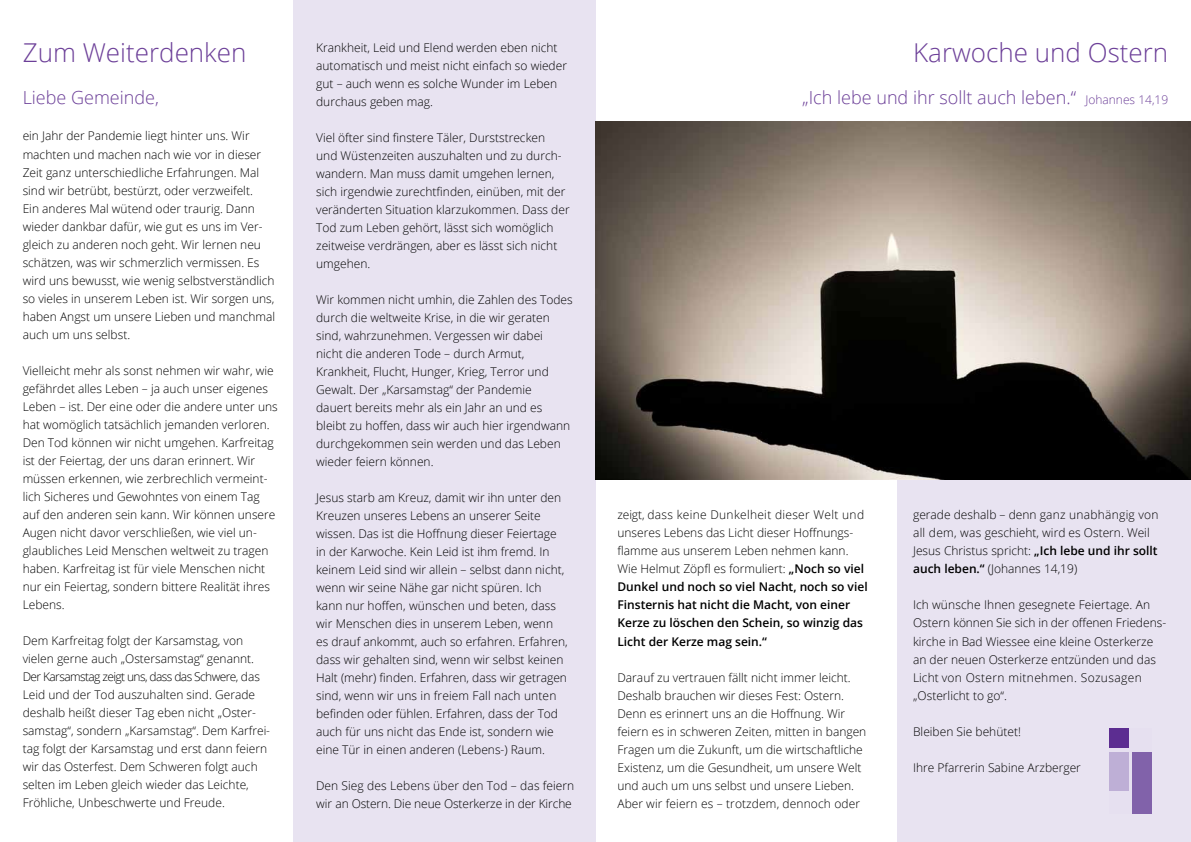
<style>
.page{position:relative;width:1191px;height:842px;background:#fff}
.page>*{position:absolute;margin:0;border:0;box-sizing:border-box;transform-origin:0 0}
.t1{font:300 26px "Open Sans";color:#6c3f98}
.t2{font:300 18px "Open Sans";color:#6c3f98}
.t3{font:300 12px/18px "Open Sans";color:#000}
.t4{font:600 12px/18px "Open Sans";color:#000}
.s1{font-size:12px}
.s2{font-weight:300}
.s3{font-weight:600}
</style>
<div class="page">
<div style="left:293px;top:0;width:302px;height:842px;background:#e8e3f1"></div>
<div style="left:897px;top:479px;width:294px;height:363px;background:#e8e3f1"></div>
<img style="left:595px;top:122px;width:596px;height:357px">
<div style="left:1132px;top:752px;width:20px;height:62px;background:#8162aa"></div>
<div style="left:1109px;top:752px;width:20px;height:38px;background:#beafd6"></div>
<div style="left:1109px;top:729px;width:20px;height:19px;background:#5c2d91"></div>
<p class="t3" style="left:316px;top:38px;width:252px">Krankheit, Leid und Elend werden eben nicht automatisch und meist nicht einfach so wieder gut – auch wenn es solche Wunder im Leben durchaus geben mag.</p>
<p class="t3" style="left:316px;top:128px;width:255px">Viel öfter sind finstere Täler, Durststrecken<br>und Wüstenzeiten auszuhalten und zu durch&shy;wandern. Man muss damit umgehen lernen, sich irgendwie zurechtfinden, einüben, mit der veränderten Situation klarzukommen. Dass der Tod zum Leben gehört, lässt sich womöglich zeitweise verdrängen, aber es lässt sich nicht umgehen.</p>
<p class="t3" style="left:316px;top:290px;width:258px">Wir kommen nicht umhin, die Zahlen des Todes durch die weltweite Krise, in die wir geraten sind, wahrzunehmen. Vergessen wir dabei<br>nicht die anderen Tode – durch Armut, Krankheit, Flucht, Hunger, Krieg, Terror und Gewalt. Der „Karsamstag“ der Pandemie<br>dauert bereits mehr als ein Jahr an und es bleibt zu hoffen, dass wir auch hier irgendwann durchgekommen sein werden und das Leben wieder feiern können.</p>
<p class="t3" style="left:316px;top:488px;width:253px">Jesus starb am Kreuz, damit wir ihn unter den Kreuzen unseres Lebens an unserer Seite wissen. Das ist die Hoffnung dieser Feiertage in der Karwoche. Kein Leid ist ihm fremd. In keinem Leid sind wir allein – selbst dann nicht, wenn wir seine Nähe gar nicht spüren. Ich kann nur hoffen, wünschen und beten, dass wir Menschen dies in unserem Leben, wenn es drauf ankommt, auch so erfahren. Erfahren, dass wir gehalten sind, wenn wir selbst keinen Halt (mehr) finden. Erfahren, dass wir getragen sind, wenn wir uns in freiem Fall nach unten befinden oder fühlen. Erfahren, dass der Tod auch für uns nicht das Ende ist, sondern wie eine Tür in einen anderen (Lebens-) Raum.</p>
<p class="t3" style="left:316px;top:776px;width:259px">Den Sieg des Lebens über den Tod – das feiern wir an Ostern. Die neue Osterkerze in der Kirche</p>
<h1 class="t1" style="left:23px;top:35px;width:225px">Zum Weiterdenken</h1>
<h1 class="t1" style="left:913px;top:35px;width:257px">Karwoche und Ostern</h1>
<h2 class="t2" style="left:23px;top:86px;width:138px">Liebe Gemeinde,</h2>
<h2 class="t2" style="left:802px;top:86px;width:368px">„Ich lebe und ihr sollt auch leben.“ <span class="s1">Johannes 14,19</span></h2>
<p class="t3" style="left:23px;top:127px;width:254px">ein Jahr der Pandemie liegt hinter uns. Wir machten und machen nach wie vor in dieser Zeit ganz unterschiedliche Erfahrungen. Mal sind wir betrübt, bestürzt, oder verzweifelt.<br>Ein anderes Mal wütend oder traurig. Dann wieder dankbar dafür, wie gut es uns im Ver&shy;gleich zu anderen noch geht. Wir lernen neu schätzen, was wir schmerzlich vermissen. Es wird uns bewusst, wie wenig selbstverständlich so vieles in unserem Leben ist. Wir sorgen uns, haben Angst um unsere Lieben und manchmal auch um uns selbst.</p>
<p class="t3" style="left:23px;top:361px;width:256px">Vielleicht mehr als sonst nehmen wir wahr, wie gefährdet alles Leben – ja auch unser eigenes Leben – ist. Der eine oder die andere unter uns hat womöglich tatsächlich jemanden verloren.<br>Den Tod können wir nicht umgehen. Karfreitag ist der Feiertag, der uns daran erinnert. Wir müssen erkennen, wie zerbrechlich vermeint&shy;lich Sicheres und Gewohntes von einem Tag auf den anderen sein kann. Wir können unsere Augen nicht davor verschließen, wie viel un&shy;glaubliches Leid Menschen weltweit zu tragen haben. Karfreitag ist für viele Menschen nicht nur ein Feiertag, sondern bittere Realität ihres Lebens.</p>
<p class="t3" style="left:23px;top:631px;width:249px">Dem Karfreitag folgt der Karsamstag, von vielen gerne auch „Ostersamstag“ genannt.<br>Der Karsamstag zeigt uns, dass das Schwere, das Leid und der Tod auszuhalten sind. Gerade deshalb heißt dieser Tag eben nicht „Oster&shy;samstag“, sondern „Karsamstag“. Dem Karfrei&shy;tag folgt der Karsamstag und erst dann feiern wir das Osterfest. Dem Schweren folgt auch selten im Leben gleich wieder das Leichte, Fröhliche, Unbeschwerte und Freude.</p>
<p class="t4" style="left:617px;top:506px;width:252px"><span class="s2">zeigt, dass keine Dunkelheit dieser Welt und unseres Lebens das Licht dieser Hoffnungs&shy;flamme aus unserem Leben nehmen kann.<br>Wie Helmut Zöpfl es formuliert:</span> „Noch so viel Dunkel und noch so viel Nacht, noch so viel Finsternis hat nicht die Macht, von einer Kerze zu löschen den Schein, so winzig das Licht der Kerze mag sein.“</p>
<p class="t3" style="left:617px;top:668px;width:250px">Darauf zu vertrauen fällt nicht immer leicht.<br>Deshalb brauchen wir dieses Fest: Ostern.<br>Denn es erinnert uns an die Hoffnung. Wir feiern es in schweren Zeiten, mitten in bangen Fragen um die Zukunft, um die wirtschaftliche Existenz, um die Gesundheit, um unsere Welt und auch um uns selbst und unsere Lieben.<br>Aber wir feiern es – trotzdem, dennoch oder</p>
<p class="t3" style="left:913px;top:506px;width:247px">gerade deshalb – denn ganz unabhängig von all dem, was geschieht, wird es Ostern. Weil Jesus Christus spricht: <span class="s3">„Ich lebe und ihr sollt auch leben.“</span> (Johannes 14,19)</p>
<p class="t3" style="left:913px;top:596px;width:255px">Ich wünsche Ihnen gesegnete Feiertage. An Ostern können Sie sich in der offenen Friedens&shy;kirche in Bad Wiessee eine kleine Osterkerze an der neuen Osterkerze entzünden und das Licht von Ostern mitnehmen. Sozusagen „Osterlicht to go“.</p>
<p class="t3" style="left:913px;top:722px;width:109px">Bleiben Sie behütet!</p>
<p class="t3" style="left:913px;top:758px;width:169px">Ihre Pfarrerin Sabine Arzberger</p>
</div>
